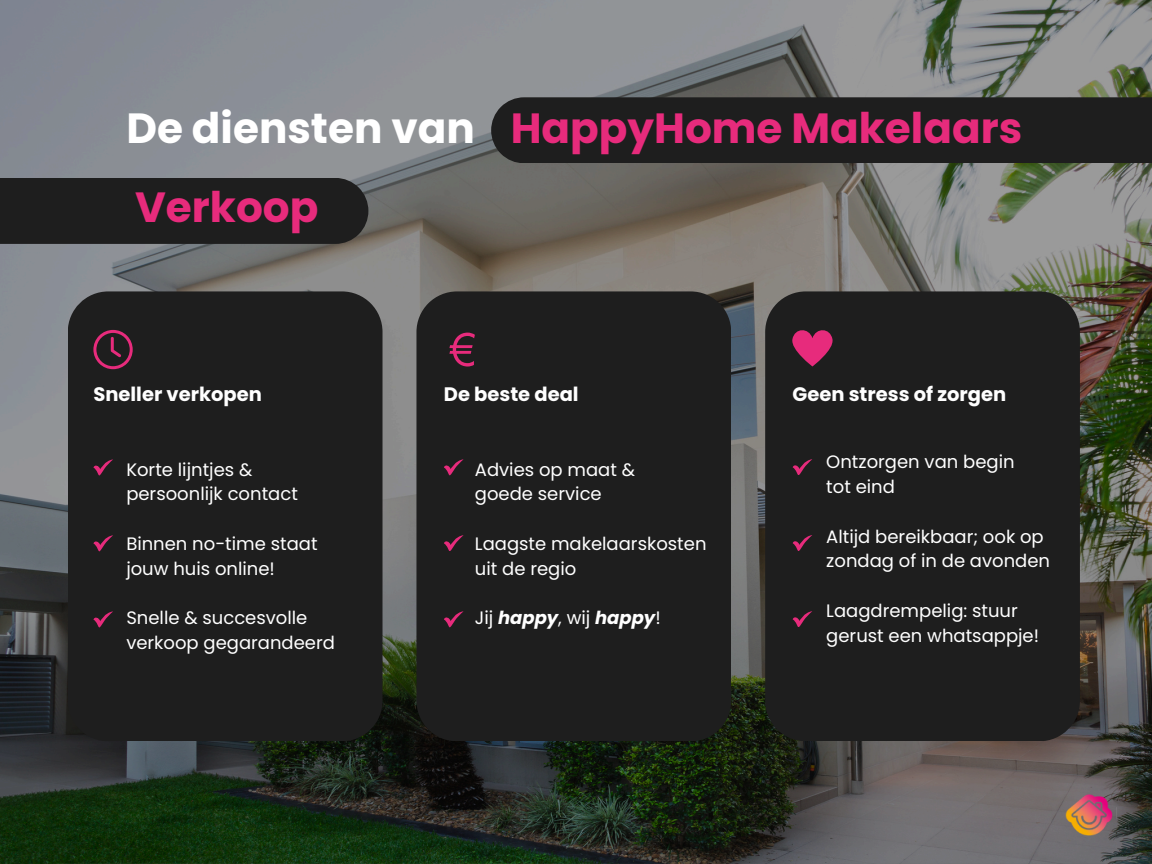
<style>
.page{position:relative;width:1152px;height:864px;background:#fff}
.page>*{position:absolute;margin:0;border:0;box-sizing:border-box;transform-origin:0 0}
.t1{font:700 42.15px "Poppins";color:#e72b7c}
.t2{font:700 19.5px "Poppins";color:#fff}
.t3{font:18px/24.8px "Poppins";color:#fff}
.t4{font:italic 700 18px "Poppins";color:#fff}
.s1{color:#fff}
.s2{font-weight:400;font-style:normal}
</style>
<div class="page">
<img style="left:0;top:0;width:1152px;height:864px">
<div style="left:68px;top:291px;width:315px;height:450px;background:#1e1e1e"></div>
<div style="left:416px;top:291px;width:315px;height:450px;background:#1e1e1e"></div>
<div style="left:765px;top:291px;width:315px;height:450px;background:#1e1e1e"></div>
<svg style="left:790px;top:327px;width:44px;height:39px;background:#902553"></svg>
<svg style="left:449px;top:333px;width:26px;height:33px"></svg>
<svg style="left:93px;top:459px;width:20px;height:16px"></svg>
<svg style="left:93px;top:611px;width:20px;height:16px"></svg>
<svg style="left:93px;top:535px;width:20px;height:16px"></svg>
<svg style="left:793px;top:459px;width:19px;height:16px"></svg>
<svg style="left:793px;top:611px;width:19px;height:16px"></svg>
<svg style="left:793px;top:535px;width:19px;height:16px"></svg>
<svg style="left:444px;top:459px;width:20px;height:16px"></svg>
<svg style="left:444px;top:611px;width:20px;height:16px"></svg>
<svg style="left:444px;top:535px;width:20px;height:16px"></svg>
<img style="left:1066px;top:794px;width:50px;height:42px">
<div style="left:0;top:178px;width:368px;height:66px;background:#1e1e1e"></div>
<svg style="left:93px;top:330px;width:40px;height:39px;background:#532136"></svg>
<div style="left:491px;top:97px;width:661px;height:66px;background:#1e1e1e"></div>
<p class="t1" style="left:126px;top:98px;width:897px"><span class="s1">De diensten van</span> HappyHome Makelaars</p>
<p class="t1" style="left:135px;top:178px;width:185px">Verkoop</p>
<h1 class="t2" style="left:93px;top:381px;width:170px">Sneller verkopen</h1>
<p class="t2" style="left:444px;top:381px;width:136px">De beste deal</p>
<h2 class="t2" style="left:793px;top:381px;width:215px">Geen stress of zorgen</h2>
<p class="t3" style="left:126px;top:457px;width:173px">Korte lijntjes &amp; persoonlijk contact</p>
<p class="t3" style="left:126px;top:531px;width:193px">Binnen no-time staat jouw huis online!</p>
<p class="t3" style="left:126px;top:605px;width:210px">Snelle &amp; succesvolle verkoop gegarandeerd</p>
<p class="t3" style="left:475px;top:457px;width:162px">Advies op maat &amp;</p>
<p class="t3" style="left:475px;top:482px;width:128px">goede service</p>
<p class="t3" style="left:475px;top:531px;width:233px">Laagste makelaarskosten uit de regio</p>
<p class="t4" style="left:475px;top:605px;width:187px"><span class="s2">Jij</span> happy<span class="s2">, wij</span> happy<span class="s2">!</span></p>
<h2 class="t3" style="left:826px;top:450px;width:190px">Ontzorgen van begin</h2>
<p class="t3" style="left:826px;top:474px;width:70px">tot eind</p>
<p class="t3" style="left:826px;top:524px;width:225px">Altijd bereikbaar; ook op zondag of in de avonden</p>
<p class="t3" style="left:826px;top:598px;width:214px">Laagdrempelig: stuur gerust een whatsappje!</p>
</div>
